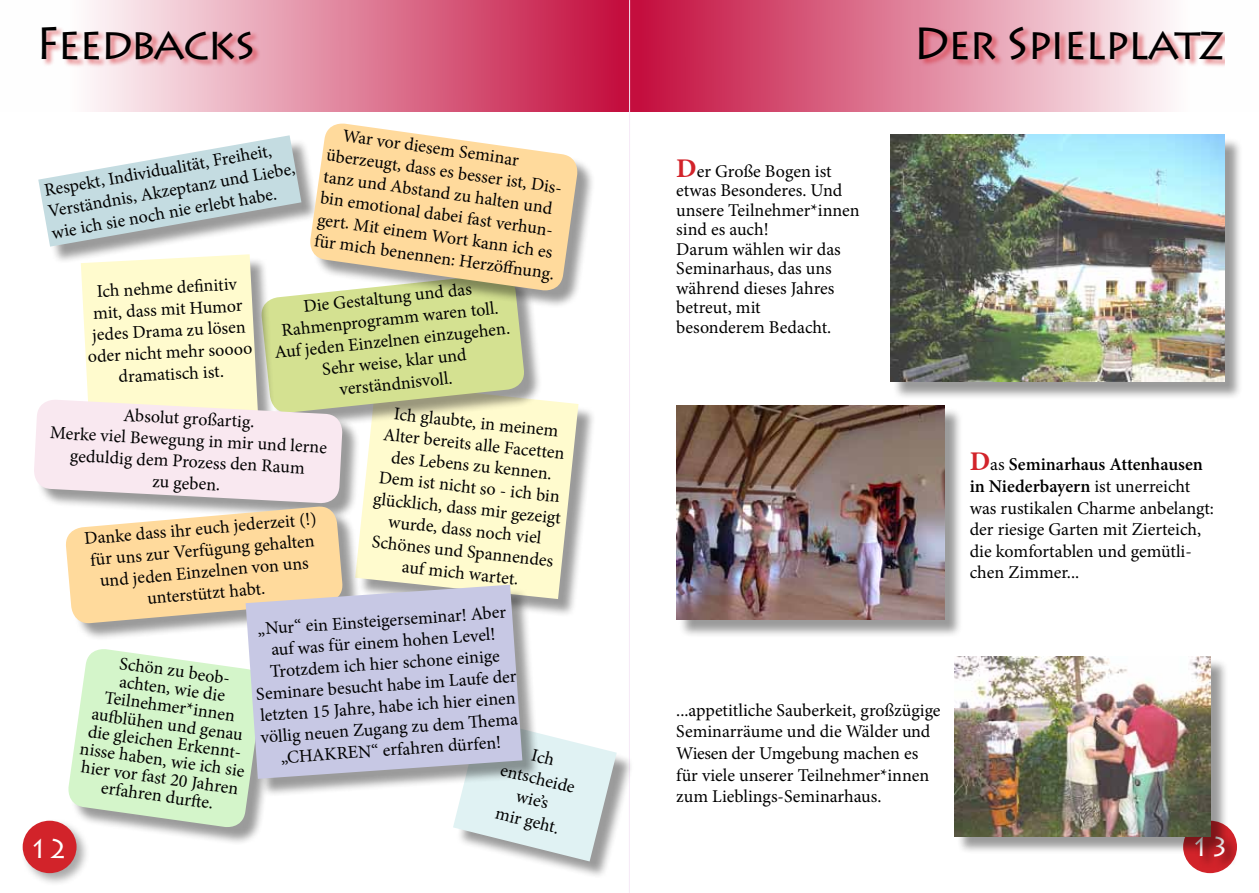
<style>
.page{position:relative;width:1259px;height:893px;background:#fff}
.page>*{position:absolute;margin:0;border:0;box-sizing:border-box;transform-origin:0 0}
.t1{font:45px "Lithos Pro";letter-spacing:-.05em;color:#000}
.t2{font:27px "Lithos Pro";color:#fff}
.t3{font:18px/21.6px "Minion Pro";color:#000;text-align:center}
.s1{font-weight:700;font-size:27px;color:#d2232a}
.s2{font-weight:600}
</style>
<div class="page">
<div style="left:358px;top:386px;width:239px;height:231px;background:#000;opacity:.4"></div>
<svg style="left:526px;top:386px;width:52px;height:213px;background:#f0edcb"></svg>
<div style="left:0;top:0;width:629px;height:112px;background:linear-gradient(to right,#fff,#c40d3d)"></div>
<div style="left:42px;top:27px;width:219px;height:41px;background:#d2232a;opacity:.59"></div>
<div style="left:21px;top:818px;width:70px;height:69px;background:#000;opacity:.34"></div>
<div style="left:23px;top:821px;width:54px;height:52px;background:#d2232a;border-radius:50%"></div>
<div style="left:41px;top:138px;width:278px;height:127px;background:#000;opacity:.4"></div>
<svg style="left:38px;top:135px;width:263px;height:112px"></svg>
<div style="left:264px;top:277px;width:278px;height:154px;background:#000;opacity:.4"></div>
<div style="left:68px;top:509px;width:293px;height:133px;background:#000;opacity:.4"></div>
<svg style="left:34px;top:254px;width:492px;height:371px;background:#f1e9c6"></svg>
<div style="left:629px;top:0;width:630px;height:112px;background:linear-gradient(to right,#c30c3d,#fff)"></div>
<div style="left:919px;top:26px;width:306px;height:42px;background:#d2232a;opacity:.59"></div>
<div style="left:1183px;top:821px;width:54px;height:52px;background:#d2232a;border-radius:50%"></div>
<div style="left:892px;top:137px;width:351px;height:263px;background:#000;opacity:.4"></div>
<img style="left:890px;top:135px;width:335px;height:246px">
<div style="left:678px;top:407px;width:285px;height:231px;background:#000;opacity:.4"></div>
<img style="left:676px;top:405px;width:268px;height:214px">
<div style="left:71px;top:652px;width:210px;height:194px;background:#000;opacity:.4"></div>
<svg style="left:66px;top:649px;width:199px;height:180px;background:#d7f2cf"></svg>
<hr style="left:629px;top:0;width:1px;height:893px;background:#f6e9f7">
<div style="left:1193px;top:834px;width:45px;height:36px;background:#000;opacity:.62"></div>
<div style="left:956px;top:658px;width:272px;height:197px;background:#000;opacity:.4"></div>
<img style="left:954px;top:656px;width:256px;height:180px">
<div style="left:456px;top:721px;width:178px;height:159px;background:#000;opacity:.4"></div>
<svg style="left:453px;top:721px;width:164px;height:140px"></svg>
<div style="left:248px;top:587px;width:293px;height:210px;background:#000;opacity:.4"></div>
<svg style="left:246px;top:585px;width:276px;height:194px;background:#c6c6dc"></svg>
<div style="left:313px;top:126px;width:283px;height:183px;background:#000;opacity:.4"></div>
<svg style="left:308px;top:123px;width:272px;height:170px;background:#f6dbaa"></svg>
<h1 class="t1" style="left:35px;top:18px;width:222px">Feedbacks</h1>
<p class="t3" style="left:331px;top:123px;width:244px;text-align:left;text-indent:14px;rotate:8deg">War vor diesem Seminar überzeugt, dass es besser ist, Dis&shy;tanz und Abstand zu halten und bin em otionaldabei fastverhun&shy;gert. Miteinem Wortkann ich es für mich benennen: Herzöffnung.</p>
<p class="t3" style="left:43px;top:180px;width:252px;text-align:left;rotate:-10deg">Respekt, Individualität, Freiheit,<br>Verständnis, Akzeptanz und Liebe, wie ich sie noch nie erlebthabe.</p>
<p class="t3" style="left:84px;top:281px;width:168px;rotate:-3deg">Ich nehme defi nitiv<br>m it, dass m itHumor jedes Dram a zu lösen oder nichtm ehr soooo dramatisch ist.</p>
<p class="t3" style="left:52px;top:400px;width:279px;rotate:3deg">Absolutgroßartig.<br>Merke vielBewegung in mir und lerne geduldig dem Prozess den Raum<br>zu geben.</p>
<p class="t3" style="left:83px;top:528px;width:234px;rotate:-5deg">Danke dass ihr euch jederzeit(!) für uns zur Verfügung gehalten und jeden Einzelnen von uns unterstützthabt.</p>
<p class="t3" style="left:269px;top:299px;width:238px;rotate:-6deg">Die Gestaltung und das<br>Rahm enprogram m waren toll.<br>Auf jeden Einzelnen einzugehen.<br>Sehr weise, klar und verständnisvoll.</p>
<p class="t3" style="left:383px;top:402px;width:194px;rotate:6deg">Ich glaubte, in m einem<br>Alter bereits alle Facetten des Lebens zu kennen.<br>Dem istnichtso - ich bin glücklich, dass mir gezeigt wurde, dass noch viel<br>Schönes und Spannendes auf m ich wartet.</p>
<p class="t3" style="left:251px;top:619px;width:265px;rotate:-4deg">„Nur“ ein Einsteigerseminar! Aber auf was für einem hohen Level!<br>Trotzdem ich hier schone einige<br>Sem inare besuchthabe im Laufe der letzten 15 Jahre, habe ich hier einen völlig neuen Zugang zu dem Th em a „CHAKREN“ erfahren dürfen!</p>
<p class="t3" style="left:94px;top:650px;width:169px;line-height:18px;rotate:8deg">Schön zu beob&shy;achten, wie die<br>Teilnehm er*innen<br>aufb lühen und genau die gleichen Erkennt nisse haben, wie ich sie</p>
<p class="t3" style="left:509px;top:738px;width:79px;rotate:14deg">Ich entscheide wie’s<br>m ir geht.</p>
<p class="t3" style="left:89px;top:713px;width:160px;line-height:36px;text-align:right;rotate:8deg">-<br>hier vor fast20 Jahren</p>
<p class="t3" style="left:103px;top:777px;width:115px;rotate:8deg">erfahren durfte.</p>
<h2 class="t2" style="left:30px;top:833px;width:40px">12</h2>
<p class="t3" style="left:676px;top:162px;width:185px;line-height:19.5px;text-align:left"><span class="s1">D</span>er Große Bogen ist etwas Besonderes. Und unsere Teilnehmer*innen sind es auch!<br>Darum wählen wir das<br>Seminarhaus, das uns während dieses Jahres betreut, mit<br>besonderem Bedacht.</p>
<h1 class="t1" style="left:913px;top:18px;width:313px">Der Spielplatz</h1>
<p class="t3" style="left:969px;top:454px;width:246px;text-align:left"><span class="s1">D</span>as <span class="s2">Seminarhaus Attenhausen in Niederbayern</span> ist unerreicht was rustikalen Charme anbelangt: der riesige Garten mit Zierteich, die komfortablen und gemütli&shy;chen Zimmer...</p>
<p class="t3" style="left:676px;top:699px;width:266px;text-align:left">...appetitliche Sauberkeit, großzügige Seminarräume und die Wälder und Wiesen der Umgebung machen es für viele unserer Teilnehmer*innen zum Lieblings-Seminarhaus.</p>
<h2 class="t2" style="left:1191px;top:831px;width:40px">13</h2>
</div>
